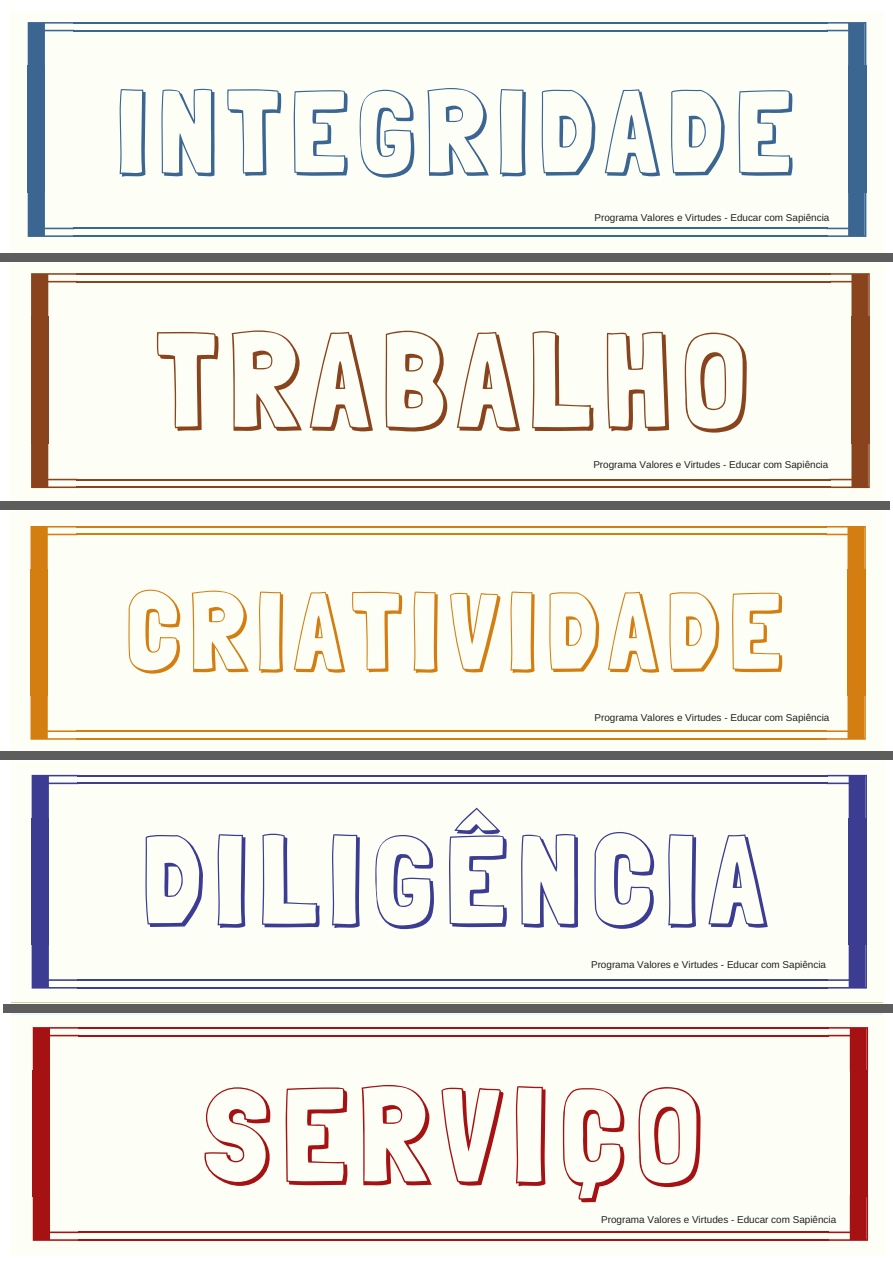
<style>
.page{position:relative;width:893px;height:1263px;background:#fff}
.page>*{position:absolute;margin:0;border:0;box-sizing:border-box;transform-origin:0 0}
.t1{font:132.45px "Londrina Shadow";letter-spacing:.1em;color:#89441d}
.t2{font:132.45px "Londrina Shadow";letter-spacing:.1em;color:#a61213}
.t3{font:124.2px "Londrina Shadow";letter-spacing:.1em;color:#3b3c92}
.t4{font:115.95px "Londrina Shadow";letter-spacing:.1em;color:#3b6692}
.t5{font:107.7px "Londrina Shadow";letter-spacing:.1em;color:#d47e11}
.t6{font:9.9px "Arimo";color:#222}
</style>
<div class="page">
<div style="left:10px;top:11px;width:874px;height:241px;background:#fdfff6"></div>
<svg style="left:826px;top:22px;width:40px;height:43px"></svg>
<hr style="left:73px;top:30px;width:754px;height:1px;background:#3b6692">
<hr style="left:73px;top:22px;width:754px;height:2px;background:#3b6692">
<svg style="left:28px;top:22px;width:46px;height:43px"></svg>
<div style="left:28px;top:65px;width:17px;height:128px;background:#3b6692"></div>
<svg style="left:28px;top:193px;width:46px;height:44px"></svg>
<hr style="left:73px;top:235px;width:754px;height:2px;background:#3b6692">
<hr style="left:73px;top:228px;width:754px;height:1px;background:#3b6692">
<svg style="left:826px;top:193px;width:40px;height:44px"></svg>
<div style="left:848px;top:65px;width:17px;height:128px;background:#3b6692"></div>
<hr style="left:865px;top:65px;width:1px;height:128px;background:#3b6692">
<div style="left:10px;top:511px;width:874px;height:241px;background:#fdfff6"></div>
<svg style="left:826px;top:526px;width:40px;height:43px"></svg>
<hr style="left:76px;top:534px;width:751px;height:1px;background:#d47e11">
<hr style="left:76px;top:526px;width:751px;height:1px;background:#d47e11">
<svg style="left:31px;top:526px;width:46px;height:43px"></svg>
<div style="left:31px;top:569px;width:17px;height:126px;background:#d47e11"></div>
<svg style="left:31px;top:695px;width:45px;height:45px"></svg>
<hr style="left:76px;top:738px;width:751px;height:2px;background:#d47e11">
<hr style="left:76px;top:730px;width:751px;height:2px;background:#d47e11">
<svg style="left:827px;top:695px;width:39px;height:45px"></svg>
<div style="left:847px;top:569px;width:17px;height:126px;background:#d47e11"></div>
<hr style="left:864px;top:569px;width:2px;height:126px;background:#d47e11">
<div style="left:10px;top:261px;width:874px;height:241px;background:#fdfff6"></div>
<svg style="left:830px;top:273px;width:40px;height:43px"></svg>
<hr style="left:77px;top:281px;width:754px;height:1px;background:#89441d">
<hr style="left:77px;top:273px;width:754px;height:2px;background:#89441d">
<svg style="left:31px;top:273px;width:47px;height:45px"></svg>
<div style="left:31px;top:316px;width:17px;height:128px;background:#89441d"></div>
<svg style="left:31px;top:442px;width:47px;height:46px"></svg>
<hr style="left:77px;top:486px;width:754px;height:2px;background:#89441d">
<hr style="left:77px;top:479px;width:754px;height:1px;background:#89441d">
<svg style="left:830px;top:444px;width:40px;height:44px"></svg>
<div style="left:851px;top:316px;width:17px;height:128px;background:#89441d"></div>
<hr style="left:868px;top:316px;width:2px;height:128px;background:#89441d">
<div style="left:11px;top:761px;width:874px;height:241px;background:#fdfff6"></div>
<svg style="left:827px;top:775px;width:40px;height:44px"></svg>
<hr style="left:77px;top:782px;width:751px;height:2px;background:#3b3c92">
<hr style="left:77px;top:775px;width:751px;height:1px;background:#3b3c92">
<svg style="left:32px;top:775px;width:46px;height:43px"></svg>
<div style="left:32px;top:818px;width:17px;height:126px;background:#3b3c92"></div>
<svg style="left:32px;top:944px;width:45px;height:44px"></svg>
<hr style="left:77px;top:987px;width:751px;height:1px;background:#3b3c92">
<hr style="left:77px;top:979px;width:751px;height:2px;background:#3b3c92">
<svg style="left:828px;top:943px;width:39px;height:45px"></svg>
<div style="left:849px;top:818px;width:16px;height:126px;background:#3b3c92"></div>
<hr style="left:865px;top:818px;width:2px;height:126px;background:#3b3c92">
<div style="left:11px;top:1014px;width:874px;height:241px;background:#fdfff6"></div>
<svg style="left:828px;top:1027px;width:40px;height:44px"></svg>
<hr style="left:78px;top:1035px;width:751px;height:1px;background:#a61213">
<hr style="left:78px;top:1027px;width:751px;height:2px;background:#a61213">
<svg style="left:33px;top:1027px;width:47px;height:43px"></svg>
<div style="left:33px;top:1070px;width:17px;height:126px;background:#a61213"></div>
<svg style="left:33px;top:1196px;width:47px;height:45px"></svg>
<hr style="left:78px;top:1239px;width:751px;height:2px;background:#a61213">
<hr style="left:78px;top:1231px;width:751px;height:2px;background:#a61213">
<svg style="left:828px;top:1195px;width:40px;height:46px"></svg>
<div style="left:850px;top:1070px;width:16px;height:126px;background:#a61213"></div>
<hr style="left:866px;top:1070px;width:2px;height:126px;background:#a61213">
<div style="left:0;top:752px;width:40px;height:8px;background:#5d5d5d"></div>
<div style="left:862px;top:752px;width:31px;height:8px;background:#5d5d5d"></div>
<div style="left:39px;top:752px;width:337px;height:8px;background:#5d5d5d"></div>
<div style="left:375px;top:752px;width:337px;height:8px;background:#5d5d5d"></div>
<div style="left:711px;top:752px;width:152px;height:8px;background:#5d5d5d"></div>
<div style="left:0;top:502px;width:45px;height:8px;background:#5d5d5d"></div>
<div style="left:841px;top:502px;width:49px;height:8px;background:#5d5d5d"></div>
<div style="left:43px;top:502px;width:337px;height:8px;background:#5d5d5d"></div>
<div style="left:379px;top:502px;width:337px;height:8px;background:#5d5d5d"></div>
<div style="left:715px;top:502px;width:128px;height:8px;background:#5d5d5d"></div>
<div style="left:3px;top:1004px;width:48px;height:8px;background:#5d5d5d"></div>
<div style="left:848px;top:1004px;width:45px;height:8px;background:#5d5d5d"></div>
<div style="left:50px;top:1004px;width:337px;height:8px;background:#5d5d5d"></div>
<div style="left:386px;top:1004px;width:337px;height:8px;background:#5d5d5d"></div>
<div style="left:722px;top:1004px;width:128px;height:8px;background:#5d5d5d"></div>
<div style="left:0;top:253px;width:39px;height:8px;background:#5d5d5d"></div>
<div style="left:846px;top:253px;width:47px;height:8px;background:#5d5d5d"></div>
<div style="left:38px;top:253px;width:337px;height:8px;background:#5d5d5d"></div>
<div style="left:374px;top:253px;width:337px;height:8px;background:#5d5d5d"></div>
<div style="left:710px;top:253px;width:137px;height:8px;background:#5d5d5d"></div>
<h3 class="t4" style="left:116px;top:63px;width:676px">INTEGRIDADE</h3>
<p class="t6" style="left:594px;top:212px;width:237px">Programa Valores e Virtudes - Educar com Sapiência</p>
<h1 class="t1" style="left:157px;top:302px;width:591px">TRABALHO</h1>
<p class="t6" style="left:593px;top:459px;width:237px">Programa Valores e Virtudes - Educar com Sapiência</p>
<h3 class="t5" style="left:126px;top:567px;width:656px">CRIATIVIDADE</h3>
<p class="t6" style="left:594px;top:712px;width:237px">Programa Valores e Virtudes - Educar com Sapiência</p>
<h2 class="t3" style="left:142px;top:806px;width:623px">DILIGÊNCIA</h2>
<p class="t6" style="left:591px;top:959px;width:237px">Programa Valores e Virtudes - Educar com Sapiência</p>
<h1 class="t2" style="left:204px;top:1056px;width:497px">SERVIÇO</h1>
<p class="t6" style="left:601px;top:1214px;width:237px">Programa Valores e Virtudes - Educar com Sapiência</p>
</div>
